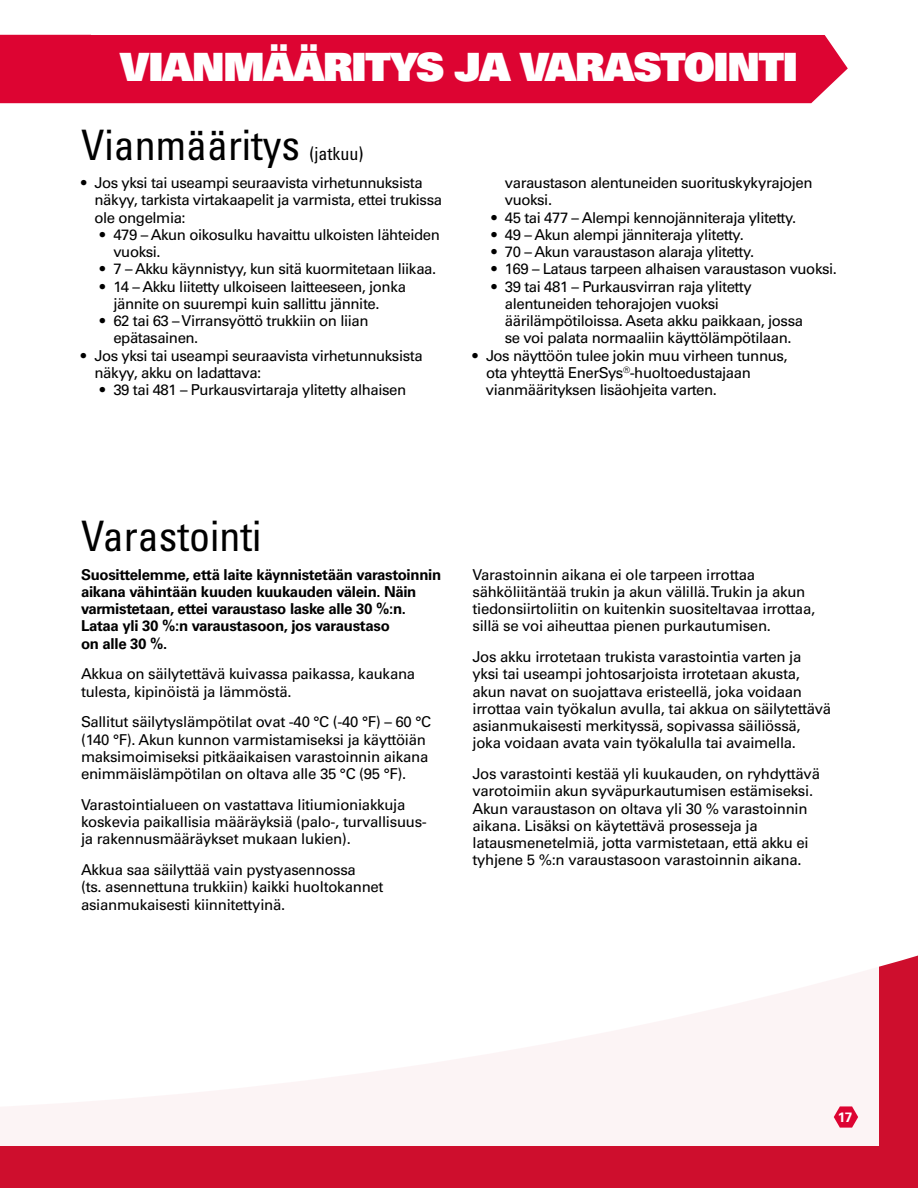
<style>
.page{position:relative;width:918px;height:1188px;background:#fff}
.page>*{position:absolute;margin:0;border:0;box-sizing:border-box;transform-origin:0 0}
.t1{font:condensed 42px "Univers LT Std";color:#000}
.t2{font:39px "Univers LT Std X Black";letter-spacing:-.03em;color:#fff}
.t3{font:condensed 18px "Univers LT Std";color:#000}
.t4{font:15px/17.2px "Univers LT Std";letter-spacing:-.02em;color:#000}
.t5{font:700 15px/17.2px "Univers LT Std";letter-spacing:-.02em;color:#000}
.t6{font:700 13.5px "Univers LT Std";color:#fff}
</style>
<div class="page">
<div style="left:0;top:955px;width:918px;height:233px;background:#ce0e2d"></div>
<div style="left:0;top:857px;width:879px;height:289px;background:#fff"></div>
<div style="left:135px;top:35px;width:713px;height:68px;background:#dd0432"></div>
<div style="left:0;top:35px;width:135px;height:68px;background:#dd0432"></div>
<svg style="left:834px;top:1106px;width:24px;height:22px"></svg>
<h2 class="t2" style="left:120px;top:42px;width:680px">VIANMÄÄRITYS JA VARASTOINTI</h2>
<h1 class="t1" style="left:81px;top:118px;width:221px">Vianmääritys</h1>
<p class="t3" style="left:309px;top:142px;width:55px">(jatkuu)</p>
<p class="t4" style="left:94px;top:174px;width:349px;text-indent:-14px">• Jos yksi tai useampi seuraavista virhetunnuksista näkyy, tarkista virtakaapelit ja varmista, ettei trukissa ole ongelmia:</p>
<p class="t4" style="left:113px;top:226px;width:328px;text-indent:-14px">• 479 – Akun oikosulku havaittu ulkoisten lähteiden vuoksi.</p>
<p class="t4" style="left:100px;top:261px;width:338px">• 7 – Akku käynnistyy, kun sitä kuormitetaan liikaa.</p>
<p class="t4" style="left:113px;top:278px;width:294px;text-indent:-14px">• 14 – Akku liitetty ulkoiseen laitteeseen, jonka jännite on suurempi kuin sallittu jännite.</p>
<p class="t4" style="left:113px;top:312px;width:257px;text-indent:-14px">• 62 tai 63 – Virransyöttö trukkiin on liian epätasainen.</p>
<p class="t4" style="left:94px;top:347px;width:330px;text-indent:-14px">• Jos yksi tai useampi seuraavista virhetunnuksista näkyy, akku on ladattava:</p>
<p class="t4" style="left:100px;top:381px;width:308px">• 39 tai 481 – Purkausvirtaraja ylitetty alhaisen</p>
<p class="t4" style="left:505px;top:174px;width:309px">varaustason alentuneiden suorituskykyrajojen vuoksi.</p>
<p class="t4" style="left:491px;top:209px;width:307px">• 45 tai 477 – Alempi kennojänniteraja ylitetty.</p>
<p class="t4" style="left:491px;top:226px;width:254px">• 49 – Akun alempi jänniteraja ylitetty.</p>
<p class="t4" style="left:491px;top:243px;width:264px">• 70 – Akun varaustason alaraja ylitetty.</p>
<p class="t4" style="left:491px;top:261px;width:347px">• 169 – Lataus tarpeen alhaisen varaustason vuoksi.</p>
<p class="t4" style="left:505px;top:278px;width:300px;text-indent:-14px">• 39 tai 481 – Purkausvirran raja ylitetty alentuneiden tehorajojen vuoksi äärilämpötiloissa. Aseta akku paikkaan, jossa se voi palata normaaliin käyttölämpötilaan.</p>
<p class="t4" style="left:486px;top:347px;width:303px;text-indent:-13px">• Jos näyttöön tulee jokin muu virheen tunnus, ota yhteyttä EnerSys<sup>®</sup>-huoltoedustajaan vianmäärityksen lisäohjeita varten.</p>
<h1 class="t1" style="left:81px;top:509px;width:182px">Varastointi</h1>
<p class="t5" style="left:81px;top:566px;width:362px">Suosittelemme, että laite käynnistetään varastoinnin aikana vähintään kuuden kuukauden välein. Näin varmistetaan, ettei varaustaso laske alle 30 %:n.<br>Lataa yli 30 %:n varaustasoon, jos varaustaso<br>on alle 30 %.</p>
<p class="t4" style="left:81px;top:666px;width:336px">Akkua on säilytettävä kuivassa paikassa, kaukana tulesta, kipinöistä ja lämmöstä.</p>
<p class="t4" style="left:81px;top:714px;width:352px">Sallitut säilytyslämpötilat ovat -40 °C (-40 °F) – 60 °C (140 °F). Akun kunnon varmistamiseksi ja käyttöiän maksimoimiseksi pitkäaikaisen varastoinnin aikana enimmäislämpötilan on oltava alle 35 °C (95 °F).</p>
<p class="t4" style="left:81px;top:796px;width:347px">Varastointialueen on vastattava litiumioniakkuja koskevia paikallisia määräyksiä (palo-, turvallisuus&shy;ja rakennusmääräykset mukaan lukien).</p>
<p class="t4" style="left:81px;top:861px;width:304px">Akkua saa säilyttää vain pystyasennossa<br>(ts. asennettuna trukkiin) kaikki huoltokannet asianmukaisesti kiinnitettyinä.</p>
<p class="t4" style="left:472px;top:566px;width:344px">Varastoinnin aikana ei ole tarpeen irrottaa sähköliitäntää trukin ja akun välillä. Trukin ja akun tiedonsiirtoliitin on kuitenkin suositeltavaa irrottaa, sillä se voi aiheuttaa pienen purkautumisen.</p>
<p class="t4" style="left:472px;top:648px;width:360px">Jos akku irrotetaan trukista varastointia varten ja yksi tai useampi johtosarjoista irrotetaan akusta, akun navat on suojattava eristeellä, joka voidaan irrottaa vain työkalun avulla, tai akkua on säilytettävä asianmukaisesti merkityssä, sopivassa säiliössä, joka voidaan avata vain työkalulla tai avaimella.</p>
<p class="t4" style="left:472px;top:765px;width:349px">Jos varastointi kestää yli kuukauden, on ryhdyttävä varotoimiin akun syväpurkautumisen estämiseksi.<br>Akun varaustason on oltava yli 30 % varastoinnin aikana. Lisäksi on käytettävä prosesseja ja latausmenetelmiä, jotta varmistetaan, että akku ei tyhjene 5 %:n varaustasoon varastoinnin aikana.</p>
<p class="t6" style="left:838px;top:1109px;width:16px">17</p>
</div>
